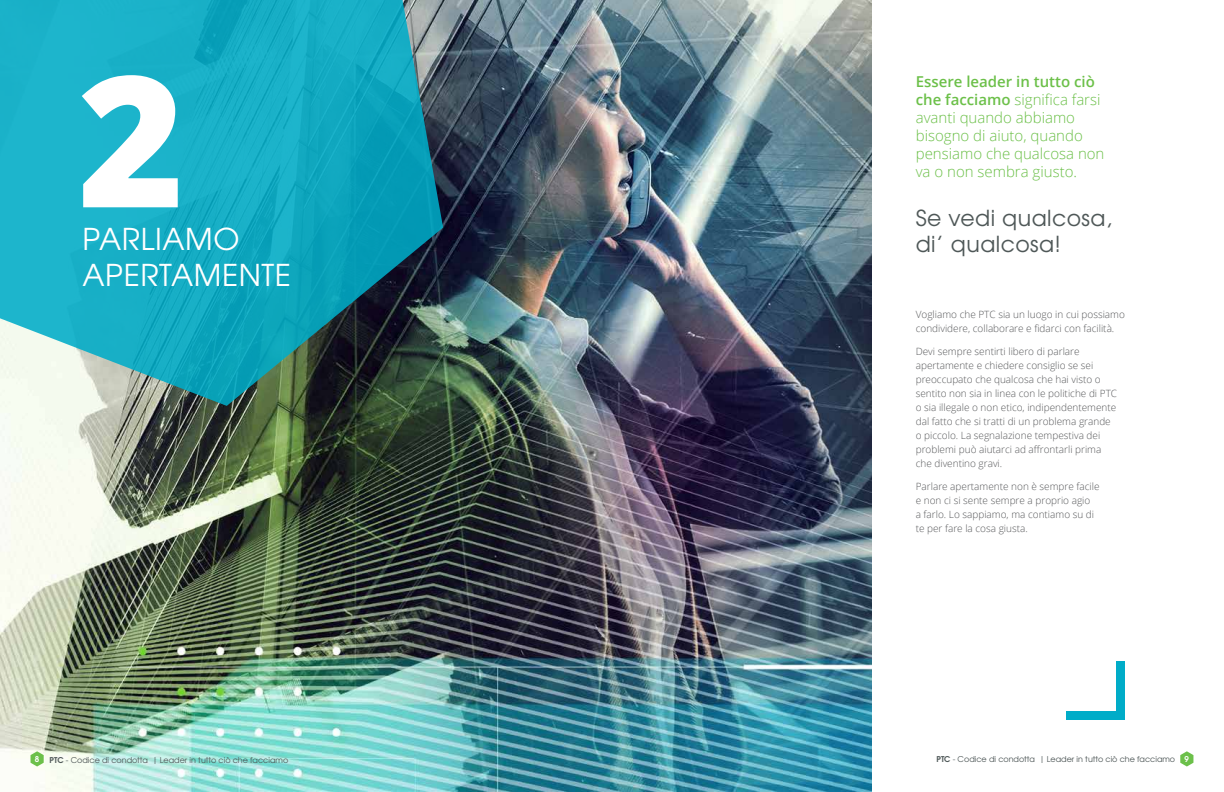
<style>
.page{position:relative;width:1224px;height:792px;background:#fff}
.page>*{position:absolute;margin:0;border:0;box-sizing:border-box;transform-origin:0 0}
.t1{font:800 182.5px "Open Sans";color:#fff}
.t2{font:30px/36px "Te X Gyre Adventor";letter-spacing:.02em;color:#fff}
.t3{font:22px/26.4px "Te X Gyre Adventor";letter-spacing:.02em;color:#4f5858}
.t4{font:300 15px/18px "Open Sans";color:#6cc049}
.t5{font:300 10px/14px "Open Sans";color:#58595b}
.t6{font:8px "Te X Gyre Adventor";color:#4f5858}
.t7{font:700 8px "Te X Gyre Adventor";color:#fff}
.s1{font-weight:600}
.s2{font-weight:700}
.s3{font-weight:700;color:#fff}
</style>
<div class="page">
<img style="left:0;top:0;width:872px;height:792px">
<svg style="left:0;top:0;width:443px;height:406px;background:#24a0b2"></svg>
<div style="left:1117px;top:661px;width:8px;height:59px;background:#00acc8"></div>
<div style="left:1066px;top:712px;width:59px;height:8px;background:#00acc8"></div>
<svg style="left:1180px;top:751px;width:13px;height:16px"></svg>
<svg style="left:31px;top:751px;width:13px;height:16px"></svg>
<h1 class="t1" style="left:78px;top:2px;width:108px">2</h1>
<h2 class="t2" style="left:83px;top:219px;width:210px">PARLIAMO<br>APERTAMENTE</h2>
<h3 class="t4" style="left:916px;top:73px;width:190px"><span class="s1">Essere leader in tutto ciò che facciamo</span> significa farsi avanti quando abbiamo bisogno di aiuto, quando pensiamo che qualcosa non va o non sembra giusto.</h3>
<h3 class="t3" style="left:916px;top:203px;width:198px">Se vedi qualcosa, di’ qualcosa!</h3>
<p class="t5" style="left:916px;top:308px;width:211px">Vogliamo che PTC sia un luogo in cui possiamo condividere, collaborare e fidarci con facilità.</p>
<p class="t5" style="left:916px;top:345px;width:203px">Devi sempre sentirti libero di parlare apertamente e chiedere consiglio se sei preoccupato che qualcosa che hai visto o sentito non sia in linea con le politiche di PTC</p>
<p class="t5" style="left:916px;top:401px;width:202px">o sia illegale o non etico, indipendentemente dal fatto che si tratti di un problema grande o piccolo. La segnalazione tempestiva dei problemi può aiutarci ad affrontarli prima che diventino gravi.</p>
<p class="t5" style="left:916px;top:480px;width:185px">Parlare apertamente non è sempre facile e non ci si sente sempre a proprio agio<br>a farlo. Lo sappiamo, ma contiamo su di te per fare la cosa giusta.</p>
<p class="t7" style="left:35px;top:752px;width:6px">8</p>
<p class="t6" style="left:50px;top:754px;width:240px"><span class="s2">PTC</span> - Codice di condotta | Leader in tutto ciò che facciamo</p>
<p class="t6" style="left:937px;top:753px;width:254px"><span class="s2">PTC</span> - Codice di condotta | Leader in tutto ciò che facciamo <span class="s3">9</span></p>
</div>
